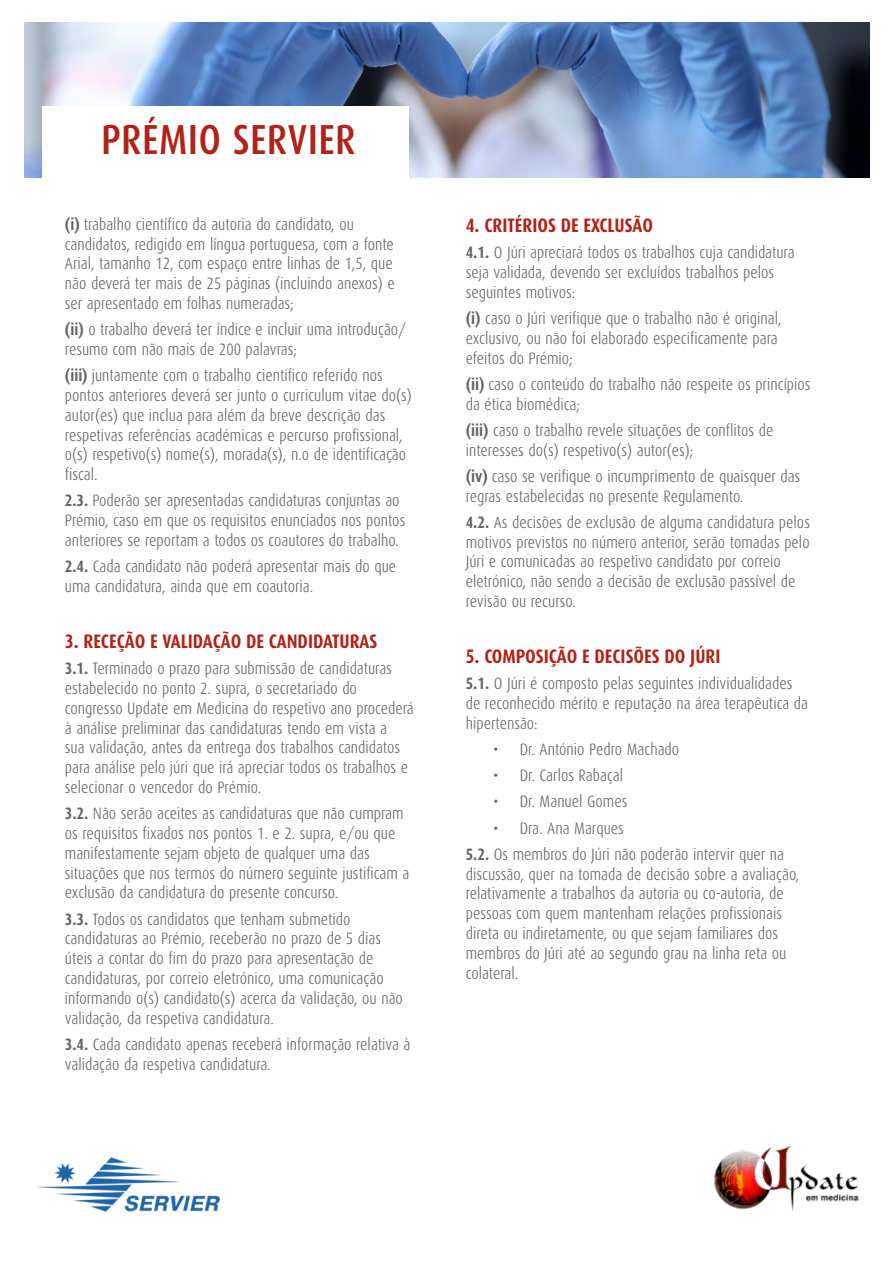
<style>
.page{position:relative;width:893px;height:1263px;background:#fff}
.page>*{position:absolute;margin:0;border:0;box-sizing:border-box;transform-origin:0 0}
.t1{font:500 42px "Dax Condensed";letter-spacing:.01em;color:#b02318}
.t2{font:700 19.5px "Dax Condensed";color:#b02318}
.t3{font:300 16.5px/19.8px "Dax Condensed";color:#636366}
.s1{font-weight:700}
</style>
<div class="page">
<img style="left:24px;top:22px;width:846px;height:156px">
<img style="left:714px;top:1146px;width:145px;height:66px">
<img style="left:37px;top:1157px;width:182px;height:55px">
<div style="left:43px;top:106px;width:366px;height:73px;background:#fff"></div>
<h1 class="t1" style="left:101px;top:117px;width:256px">PRÉMIO SERVIER</h1>
<p class="t3" style="left:65px;top:214px;width:331px"><span class="s1">(i)</span> trabalho científico da autoria do candidato, ou candidatos, redigido em língua portuguesa, com a fonte Arial, tamanho 12, com espaço entre linhas de 1,5, que não deverá ter mais de 25 páginas (incluindo anexos) e ser apresentado em folhas numeradas;</p>
<p class="t3" style="left:65px;top:320px;width:343px"><span class="s1">(ii)</span> o trabalho deverá ter índice e incluir uma introdução/ resumo com não mais de 200 palavras;</p>
<p class="t3" style="left:65px;top:366px;width:348px"><span class="s1">(iii)</span> juntamente com o trabalho científico referido nos pontos anteriores deverá ser junto o curriculum vitae do(s) autor(es) que inclua para além da breve descrição das respetivas referências académicas e percurso profissional, o(s) respetivo(s) nome(s), morada(s), n.o de identificação fiscal.</p>
<p class="t3" style="left:65px;top:491px;width:342px"><span class="s1">2.3.</span> Poderão ser apresentadas candidaturas conjuntas ao<br>Prémio, caso em que os requisitos enunciados nos pontos anteriores se reportam a todos os coautores do trabalho.</p>
<p class="t3" style="left:65px;top:557px;width:333px"><span class="s1">2.4.</span> Cada candidato não poderá apresentar mais do que uma candidatura, ainda que em coautoria.</p>
<p class="t2" style="left:65px;top:630px;width:314px">3. RECEÇÃO E VALIDAÇÃO DE CANDIDATURAS</p>
<p class="t3" style="left:65px;top:659px;width:350px"><span class="s1">3.1.</span> Terminado o prazo para submissão de candidaturas estabelecido no ponto 2. supra, o secretariado do congresso Update em Medicina do respetivo ano procederá à análise preliminar das candidaturas tendo em vista a<br>sua validação, antes da entrega dos trabalhos candidatos para análise pelo júri que irá apreciar todos os trabalhos e selecionar o vencedor do Prémio.</p>
<p class="t3" style="left:65px;top:804px;width:346px"><span class="s1">3.2.</span> Não serão aceites as candidaturas que não cumpram os requisitos fixados nos pontos 1. e 2. supra, e/ou que manifestamente sejam objeto de qualquer uma das situações que nos termos do número seguinte justificam a exclusão da candidatura do presente concurso.</p>
<p class="t3" style="left:65px;top:909px;width:340px"><span class="s1">3.3.</span> Todos os candidatos que tenham submetido candidaturas ao Prémio, receberão no prazo de 5 dias úteis a contar do fim do prazo para apresentação de candidaturas, por correio eletrónico, uma comunicação informando o(s) candidato(s) acerca da validação, ou não validação, da respetiva candidatura.</p>
<p class="t3" style="left:65px;top:1034px;width:347px"><span class="s1">3.4.</span> Cada candidato apenas receberá informação relativa à validação da respetiva candidatura.</p>
<p class="t2" style="left:466px;top:215px;width:189px">4. CRITÉRIOS DE EXCLUSÃO</p>
<p class="t3" style="left:466px;top:243px;width:330px"><span class="s1">4.1.</span> O Júri apreciará todos os trabalhos cuja candidatura seja validada, devendo ser excluídos trabalhos pelos seguintes motivos:</p>
<p class="t3" style="left:466px;top:309px;width:317px"><span class="s1">(i)</span> caso o Júri verifique que o trabalho não é original, exclusivo, ou não foi elaborado especificamente para efeitos do Prémio;</p>
<p class="t3" style="left:466px;top:375px;width:346px"><span class="s1">(ii)</span> caso o conteúdo do trabalho não respeite os princípios da ética biomédica;</p>
<p class="t3" style="left:466px;top:421px;width:309px"><span class="s1">(iii)</span> caso o trabalho revele situações de conflitos de interesses do(s) respetivo(s) autor(es);</p>
<p class="t3" style="left:466px;top:466px;width:336px"><span class="s1">(iv)</span> caso se verifique o incumprimento de quaisquer das regras estabelecidas no presente Regulamento.</p>
<p class="t3" style="left:466px;top:512px;width:346px"><span class="s1">4.2.</span> As decisões de exclusão de alguma candidatura pelos motivos previstos no número anterior, serão tomadas pelo Júri e comunicadas ao respetivo candidato por correio eletrónico, não sendo a decisão de exclusão passível de revisão ou recurso.</p>
<p class="t2" style="left:466px;top:645px;width:256px">5. COMPOSIÇÃO E DECISÕES DO JÚRI</p>
<p class="t3" style="left:466px;top:674px;width:344px"><span class="s1">5.1.</span> O Júri é composto pelas seguintes individualidades de reconhecido mérito e reputação na área terapêutica da hipertensão:</p>
<p class="t3" style="left:493px;top:740px;width:188px">• Dr. António Pedro Machado</p>
<p class="t3" style="left:493px;top:766px;width:132px">• Dr. Carlos Rabaçal</p>
<p class="t3" style="left:493px;top:792px;width:136px">• Dr. Manuel Gomes</p>
<p class="t3" style="left:493px;top:818px;width:132px">• Dra. Ana Marques</p>
<p class="t3" style="left:466px;top:844px;width:335px"><span class="s1">5.2.</span> Os membros do Júri não poderão intervir quer na discussão, quer na tomada de decisão sobre a avaliação, relativamente a trabalhos da autoria ou co-autoria, de pessoas com quem mantenham relações profissionais direta ou indiretamente, ou que sejam familiares dos membros do Júri até ao segundo grau na linha reta ou colateral.</p>
</div>
